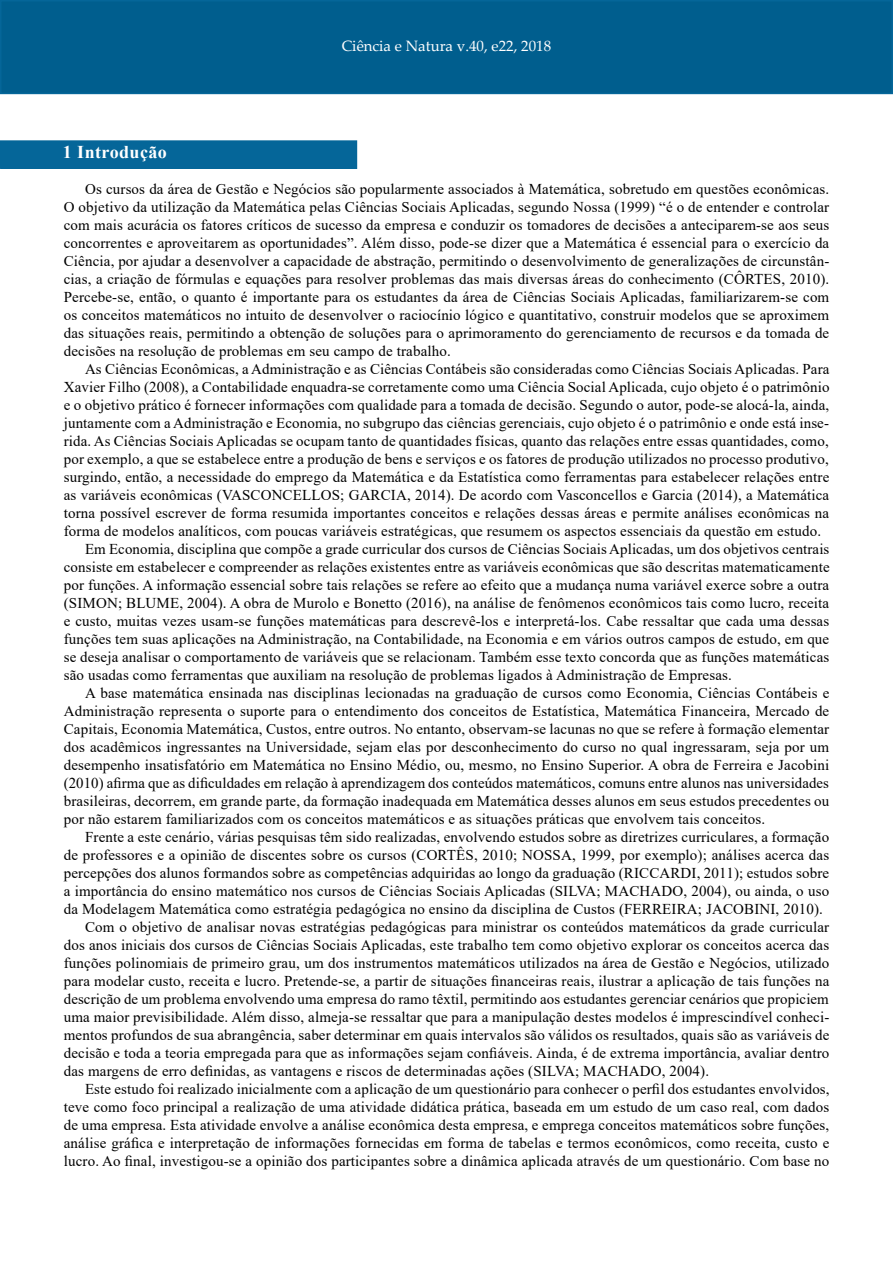
<style>
.page{position:relative;width:893px;height:1263px;background:#fff}
.page>*{position:absolute;margin:0;border:0;box-sizing:border-box;transform-origin:0 0}
.t1{font:700 18px "Times New Roman";letter-spacing:.025em;color:#fff}
.t2{font:15px/18px "Times New Roman";letter-spacing:.01em;color:#000;text-align:justify}
.t3{font:15px "Palatino Linotype";color:#fff}
</style>
<div class="page">
<div style="left:0;top:0;width:893px;height:94px;background:#005e8e;border:2px solid #056699"></div>
<div style="left:1px;top:141px;width:355px;height:27px;background:#056699"></div>
<div style="left:0;top:140px;width:357px;height:29px;border:2px solid #056699"></div>
<p class="t1" style="left:63px;top:139px;width:106px">1 Introdução</p>
<p class="t3" style="left:342px;top:35px;width:211px">Ciência e Natura v.40, e22, 2018</p>
<p class="t2" style="left:64px;top:180px;width:767px;text-indent:21px">Os cursos da área de Gestão e Negócios são popularmente associados à Matemática, sobretudo em questões econômicas.<br>O objetivo da utilização da Matemática pelas Ciências Sociais Aplicadas, segundo Nossa (1999) “é o de entender e controlar com mais acurácia os fatores críticos de sucesso da empresa e conduzir os tomadores de decisões a anteciparem-se aos seus concorrentes e aproveitarem as oportunidades”. Além disso, pode-se dizer que a Matemática é essencial para o exercício da Ciência, por ajudar a desenvolver a capacidade de abstração, permitindo o desenvolvimento de generalizações de circunstân&shy;cias, a criação de fórmulas e equações para resolver problemas das mais diversas áreas do conhecimento (CÔRTES, 2010).<br>Percebe-se, então, o quanto é importante para os estudantes da área de Ciências Sociais Aplicadas, familiarizarem-se com os conceitos matemáticos no intuito de desenvolver o raciocínio lógico e quantitativo, construir modelos que se aproximem das situações reais, permitindo a obtenção de soluções para o aprimoramento do gerenciamento de recursos e da tomada de decisões na resolução de problemas em seu campo de trabalho.</p>
<p class="t2" style="left:85px;top:360px;width:746px">As Ciências Econômicas, a Administração e as Ciências Contábeis são consideradas como Ciências Sociais Aplicadas. Para</p>
<p class="t2" style="left:64px;top:378px;width:767px">Xavier Filho (2008), a Contabilidade enquadra-se corretamente como uma Ciência Social Aplicada, cujo objeto é o patrimônio</p>
<p class="t2" style="left:64px;top:396px;width:767px">e o objetivo prático é fornecer informações com qualidade para a tomada de decisão. Segundo o autor, pode-se alocá-la, ainda,</p>
<p class="t2" style="left:64px;top:414px;width:767px">juntamente com a Administração e Economia, no subgrupo das ciências gerenciais, cujo objeto é o patrimônio e onde está inse-</p>
<p class="t2" style="left:64px;top:432px;width:766px">rida. As Ciências Sociais Aplicadas se ocupam tanto de quantidades físicas, quanto das relações entre essas quantidades, como,</p>
<p class="t2" style="left:64px;top:450px;width:767px">por exemplo, a que se estabelece entre a produção de bens e serviços e os fatores de produção utilizados no processo produtivo,</p>
<p class="t2" style="left:64px;top:468px;width:767px">surgindo, então, a necessidade do emprego da Matemática e da Estatística como ferramentas para estabelecer relações entre</p>
<p class="t2" style="left:64px;top:486px;width:767px">as variáveis econômicas (VASCONCELLOS; GARCIA, 2014). De acordo com Vasconcellos e Garcia (2014), a Matemática</p>
<p class="t2" style="left:64px;top:504px;width:767px">torna possível escrever de forma resumida importantes conceitos e relações dessas áreas e permite análises econômicas na</p>
<p class="t2" style="left:64px;top:522px;width:759px">forma de modelos analíticos, com poucas variáveis estratégicas, que resumem os aspectos essenciais da questão em estudo.</p>
<p class="t2" style="left:85px;top:540px;width:746px">Em Economia, disciplina que compõe a grade curricular dos cursos de Ciências Sociais Aplicadas, um dos objetivos centrais</p>
<p class="t2" style="left:64px;top:558px;width:767px">consiste em estabelecer e compreender as relações existentes entre as variáveis econômicas que são descritas matematicamente</p>
<p class="t2" style="left:64px;top:576px;width:767px">por funções. A informação essencial sobre tais relações se refere ao efeito que a mudança numa variável exerce sobre a outra</p>
<p class="t2" style="left:64px;top:594px;width:767px">(SIMON; BLUME, 2004). A obra de Murolo e Bonetto (2016), na análise de fenômenos econômicos tais como lucro, receita</p>
<p class="t2" style="left:64px;top:612px;width:767px">e custo, muitas vezes usam-se funções matemáticas para descrevê-los e interpretá-los. Cabe ressaltar que cada uma dessas</p>
<p class="t2" style="left:64px;top:630px;width:767px">funções tem suas aplicações na Administração, na Contabilidade, na Economia e em vários outros campos de estudo, em que</p>
<p class="t2" style="left:64px;top:648px;width:767px">se deseja analisar o comportamento de variáveis que se relacionam. Também esse texto concorda que as funções matemáticas</p>
<p class="t2" style="left:64px;top:666px;width:670px">são usadas como ferramentas que auxiliam na resolução de problemas ligados à Administração de Empresas.</p>
<p class="t2" style="left:85px;top:684px;width:746px">A base matemática ensinada nas disciplinas lecionadas na graduação de cursos como Economia, Ciências Contábeis e</p>
<p class="t2" style="left:64px;top:702px;width:767px">Administração representa o suporte para o entendimento dos conceitos de Estatística, Matemática Financeira, Mercado de</p>
<p class="t2" style="left:64px;top:720px;width:767px">Capitais, Economia Matemática, Custos, entre outros. No entanto, observam-se lacunas no que se refere à formação elementar</p>
<p class="t2" style="left:64px;top:738px;width:767px">dos acadêmicos ingressantes na Universidade, sejam elas por desconhecimento do curso no qual ingressaram, seja por um</p>
<p class="t2" style="left:64px;top:756px;width:767px">desempenho insatisfatório em Matemática no Ensino Médio, ou, mesmo, no Ensino Superior. A obra de Ferreira e Jacobini</p>
<p class="t2" style="left:64px;top:774px;width:767px">(2010) afirma que as dificuldades em relação à aprendizagem dos conteúdos matemáticos, comuns entre alunos nas universidades</p>
<p class="t2" style="left:64px;top:792px;width:767px">brasileiras, decorrem, em grande parte, da formação inadequada em Matemática desses alunos em seus estudos precedentes ou</p>
<p class="t2" style="left:64px;top:810px;width:703px">por não estarem familiarizados com os conceitos matemáticos e as situações práticas que envolvem tais conceitos.</p>
<p class="t2" style="left:85px;top:828px;width:746px">Frente a este cenário, várias pesquisas têm sido realizadas, envolvendo estudos sobre as diretrizes curriculares, a formação</p>
<p class="t2" style="left:64px;top:846px;width:767px">de professores e a opinião de discentes sobre os cursos (CORTÊS, 2010; NOSSA, 1999, por exemplo); análises acerca das</p>
<p class="t2" style="left:64px;top:864px;width:767px">percepções dos alunos formandos sobre as competências adquiridas ao longo da graduação (RICCARDI, 2011); estudos sobre</p>
<p class="t2" style="left:64px;top:882px;width:767px">a importância do ensino matemático nos cursos de Ciências Sociais Aplicadas (SILVA; MACHADO, 2004), ou ainda, o uso</p>
<p class="t2" style="left:64px;top:900px;width:761px">da Modelagem Matemática como estratégia pedagógica no ensino da disciplina de Custos (FERREIRA; JACOBINI, 2010).</p>
<p class="t2" style="left:85px;top:918px;width:746px">Com o objetivo de analisar novas estratégias pedagógicas para ministrar os conteúdos matemáticos da grade curricular</p>
<p class="t2" style="left:64px;top:936px;width:767px">dos anos iniciais dos cursos de Ciências Sociais Aplicadas, este trabalho tem como objetivo explorar os conceitos acerca das</p>
<p class="t2" style="left:64px;top:954px;width:767px">funções polinomiais de primeiro grau, um dos instrumentos matemáticos utilizados na área de Gestão e Negócios, utilizado</p>
<p class="t2" style="left:64px;top:972px;width:767px">para modelar custo, receita e lucro. Pretende-se, a partir de situações financeiras reais, ilustrar a aplicação de tais funções na</p>
<p class="t2" style="left:64px;top:990px;width:767px">descrição de um problema envolvendo uma empresa do ramo têxtil, permitindo aos estudantes gerenciar cenários que propiciem</p>
<p class="t2" style="left:64px;top:1008px;width:767px">uma maior previsibilidade. Além disso, almeja-se ressaltar que para a manipulação destes modelos é imprescindível conheci-</p>
<p class="t2" style="left:64px;top:1026px;width:767px">mentos profundos de sua abrangência, saber determinar em quais intervalos são válidos os resultados, quais são as variáveis de</p>
<p class="t2" style="left:64px;top:1044px;width:767px">decisão e toda a teoria empregada para que as informações sejam confiáveis. Ainda, é de extrema importância, avaliar dentro</p>
<p class="t2" style="left:64px;top:1062px;width:647px">das margens de erro definidas, as vantagens e riscos de determinadas ações (SILVA; MACHADO, 2004).</p>
<p class="t2" style="left:85px;top:1080px;width:746px">Este estudo foi realizado inicialmente com a aplicação de um questionário para conhecer o perfil dos estudantes envolvidos,</p>
<p class="t2" style="left:64px;top:1098px;width:767px">teve como foco principal a realização de uma atividade didática prática, baseada em um estudo de um caso real, com dados</p>
<p class="t2" style="left:64px;top:1116px;width:767px">de uma empresa. Esta atividade envolve a análise econômica desta empresa, e emprega conceitos matemáticos sobre funções,</p>
<p class="t2" style="left:64px;top:1134px;width:767px">análise gráfica e interpretação de informações fornecidas em forma de tabelas e termos econômicos, como receita, custo e</p>
<p class="t2" style="left:64px;top:1152px;width:767px">lucro. Ao final, investigou-se a opinião dos participantes sobre a dinâmica aplicada através de um questionário. Com base no</p>
</div>
